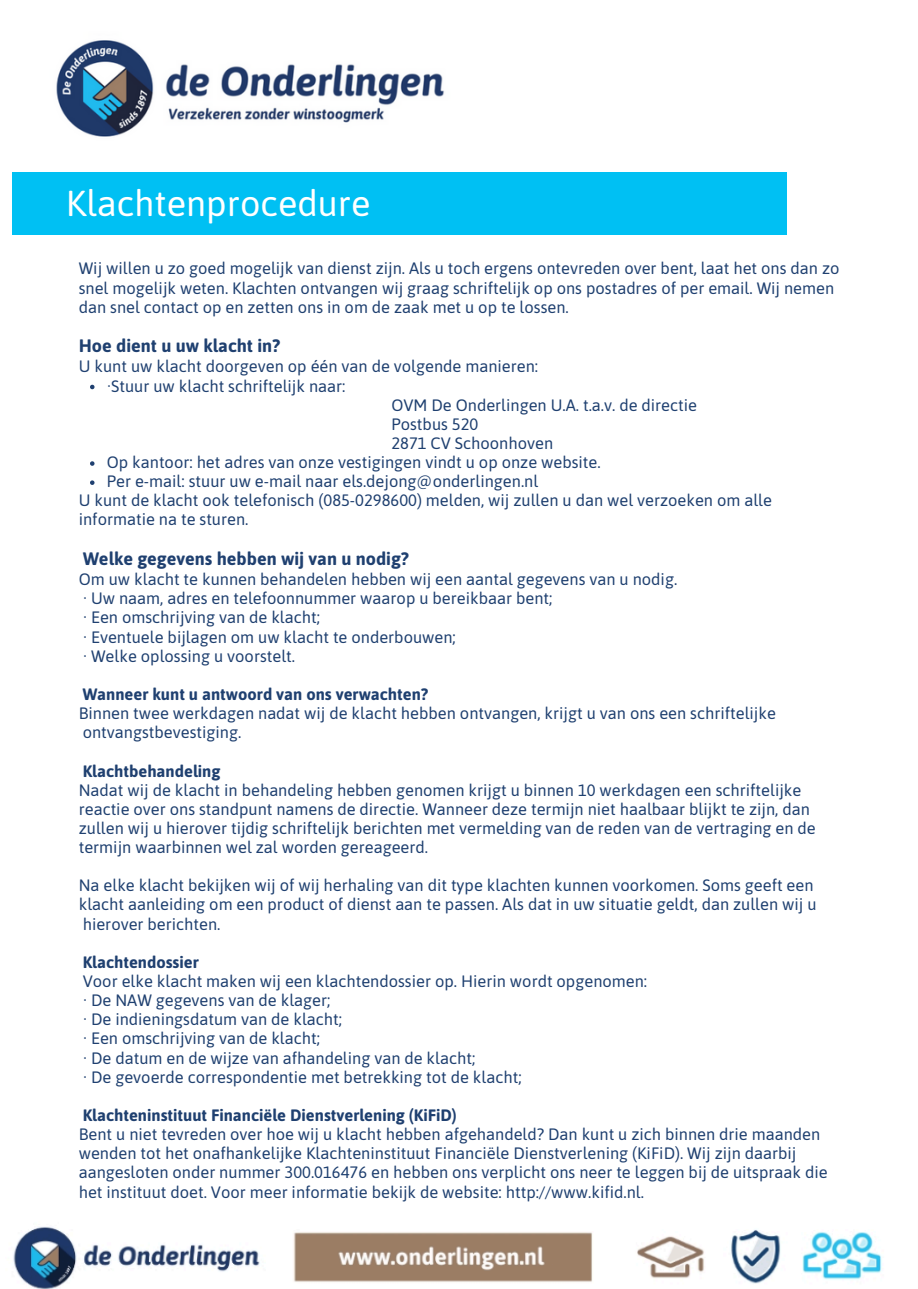
<style>
.page{position:relative;width:918px;height:1289px;background:#fff}
.page>*{position:absolute;margin:0;border:0;box-sizing:border-box;transform-origin:0 0}
.t1{font:36px "Asap";color:#fff}
.t2{font:700 18px "Asap";color:#1f4070}
.t3{font:16.5px/19.2px "Asap";color:#1f4070}
.t4{font:700 16.5px "Asap";color:#1f4070}
</style>
<div class="page">
<img style="left:56px;top:40px;width:388px;height:97px">
<div style="left:13px;top:173px;width:774px;height:62px;background:#00c0f3"></div>
<svg style="left:90px;top:384px;width:5px;height:5px"></svg>
<svg style="left:90px;top:461px;width:5px;height:4px"></svg>
<svg style="left:90px;top:480px;width:5px;height:5px"></svg>
<img style="left:13px;top:1227px;width:869px;height:61px">
<h1 class="t1" style="left:66px;top:182px;width:306px">Klachtenprocedure</h1>
<p class="t3" style="left:79px;top:259px;width:762px">Wij willen u zo goed mogelijk van dienst zijn. Als u toch ergens ontevreden over bent, laat het ons dan zo snel mogelijk weten. Klachten ontvangen wij graag schriftelijk op ons postadres of per email. Wij nemen dan snel contact op en zetten ons in om de zaak met u op te lossen.</p>
<p class="t2" style="left:79px;top:335px;width:203px">Hoe dient u uw klacht in?</p>
<p class="t3" style="left:79px;top:357px;width:461px">U kunt uw klacht doorgeven op één van de volgende manieren:</p>
<p class="t3" style="left:107px;top:376px;width:240px">·Stuur uw klacht schriftelijk naar:</p>
<p class="t3" style="left:391px;top:395px;width:307px">OVM De Onderlingen U.A. t.a.v. de directie</p>
<p class="t3" style="left:391px;top:414px;width:89px">Postbus 520</p>
<p class="t3" style="left:391px;top:433px;width:163px">2871 CV Schoonhoven</p>
<p class="t3" style="left:107px;top:452px;width:495px">Op kantoor: het adres van onze vestigingen vindt u op onze website.</p>
<p class="t3" style="left:107px;top:471px;width:433px">Per e-mail: stuur uw e-mail naar els.dejong@onderlingen.nl</p>
<p class="t3" style="left:79px;top:490px;width:695px">U kunt de klacht ook telefonisch (085-0298600) melden, wij zullen u dan wel verzoeken om alle informatie na te sturen.</p>
<p class="t2" style="left:83px;top:548px;width:327px">Welke gegevens hebben wij van u nodig?</p>
<p class="t3" style="left:79px;top:569px;width:600px">Om uw klacht te kunnen behandelen hebben wij een aantal gegevens van u nodig.</p>
<p class="t3" style="left:83px;top:588px;width:471px">· Uw naam, adres en telefoonnummer waarop u bereikbaar bent;</p>
<p class="t3" style="left:83px;top:607px;width:239px">· Een omschrijving van de klacht;</p>
<p class="t3" style="left:83px;top:627px;width:375px">· Eventuele bijlagen om uw klacht te onderbouwen;</p>
<p class="t3" style="left:83px;top:646px;width:214px">· Welke oplossing u voorstelt.</p>
<p class="t4" style="left:83px;top:684px;width:347px">Wanneer kunt u antwoord van ons verwachten?</p>
<p class="t3" style="left:79px;top:703px;width:699px">Binnen twee werkdagen nadat wij de klacht hebben ontvangen, krijgt u van ons een schriftelijke</p>
<p class="t3" style="left:83px;top:722px;width:160px">ontvangstbevestiging.</p>
<p class="t4" style="left:83px;top:761px;width:139px">Klachtbehandeling</p>
<p class="t3" style="left:79px;top:780px;width:724px">Nadat wij de klacht in behandeling hebben genomen krijgt u binnen 10 werkdagen een schriftelijke</p>
<p class="t3" style="left:79px;top:799px;width:739px">reactie over ons standpunt namens de directie. Wanneer deze termijn niet haalbaar blijkt te zijn, dan zullen wij u hierover tijdig schriftelijk berichten met vermelding van de reden van de vertraging en de termijn waarbinnen wel zal worden gereageerd.</p>
<p class="t3" style="left:79px;top:875px;width:736px">Na elke klacht bekijken wij of wij herhaling van dit type klachten kunnen voorkomen. Soms geeft een</p>
<p class="t3" style="left:79px;top:894px;width:739px">klacht aanleiding om een product of dienst aan te passen. Als dat in uw situatie geldt, dan zullen wij u</p>
<p class="t3" style="left:83px;top:913px;width:139px">hierover berichten.</p>
<p class="t4" style="left:83px;top:952px;width:118px">Klachtendossier</p>
<p class="t3" style="left:83px;top:971px;width:566px">Voor elke klacht maken wij een klachtendossier op. Hierin wordt opgenomen:</p>
<p class="t3" style="left:83px;top:990px;width:249px">· De NAW gegevens van de klager;</p>
<p class="t3" style="left:83px;top:1009px;width:261px">· De indieningsdatum van de klacht;</p>
<p class="t3" style="left:83px;top:1028px;width:239px">· Een omschrijving van de klacht;</p>
<p class="t3" style="left:83px;top:1047px;width:394px">· De datum en de wijze van afhandeling van de klacht;</p>
<p class="t3" style="left:83px;top:1066px;width:440px">· De gevoerde correspondentie met betrekking tot de klacht;</p>
<p class="t4" style="left:83px;top:1105px;width:376px">Klachteninstituut Financiële Dienstverlening (KiFiD)</p>
<p class="t3" style="left:79px;top:1124px;width:750px">Bent u niet tevreden over hoe wij u klacht hebben afgehandeld? Dan kunt u zich binnen drie maanden wenden tot het onafhankelijke Klachteninstituut Financiële Dienstverlening (KiFiD). Wij zijn daarbij aangesloten onder nummer 300.016476 en hebben ons verplicht ons neer te leggen bij de uitspraak die het instituut doet. Voor meer informatie bekijk de website: http://www.kifid.nl.</p>
</div>
